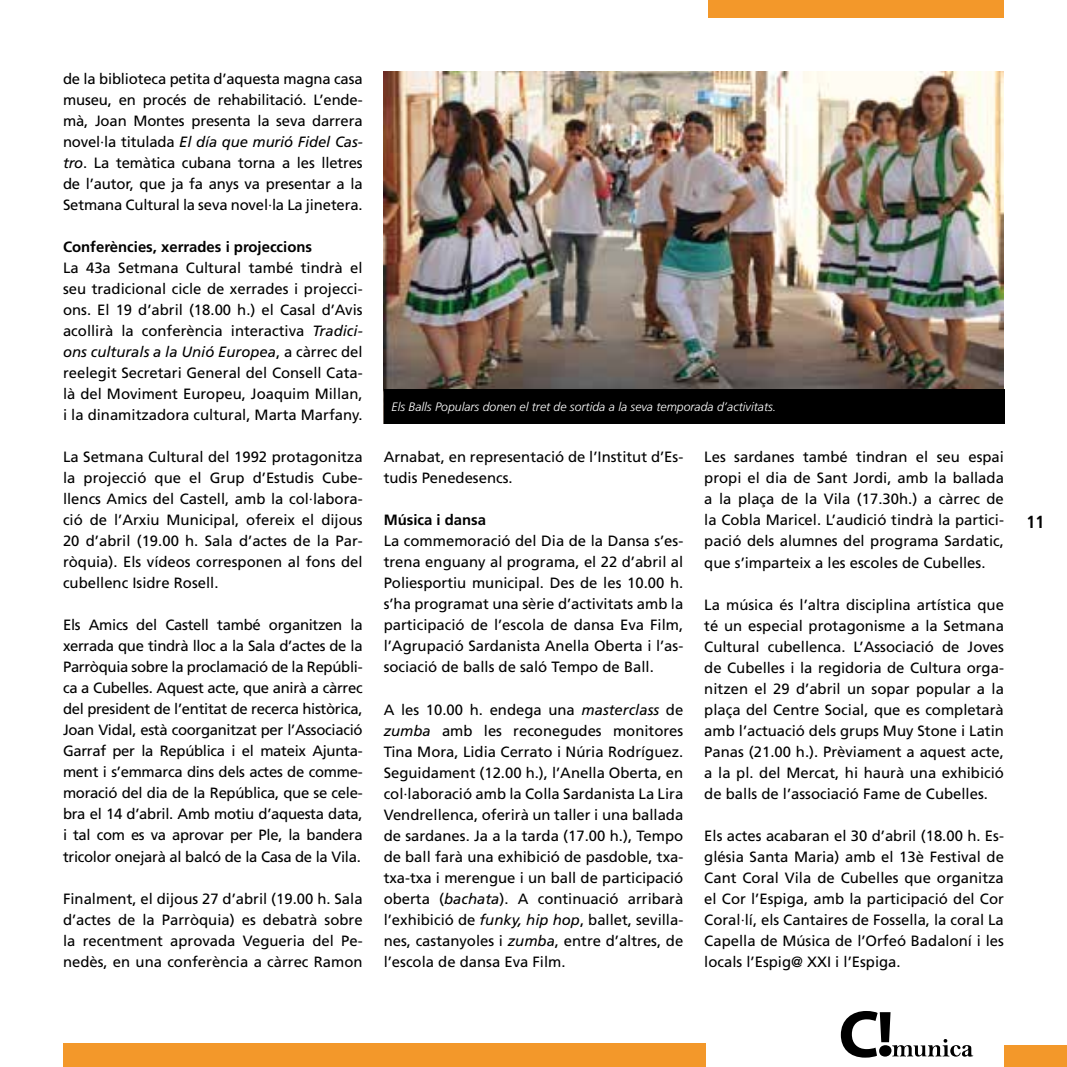
<style>
.page{position:relative;width:1067px;height:1067px;background:#fff}
.page>*{position:absolute;margin:0;border:0;box-sizing:border-box;transform-origin:0 0}
.t1{font:700 condensed 17.5px "Frutiger LT Std";color:#000}
.t2{font:14.88px/21px "Frutiger LT Std";color:#000;text-align:justify}
.t3{font:700 14.88px "Frutiger LT Std";color:#000}
.t4{font:italic 300 12.25px "Frutiger LT Std";color:#fff}
.s1{font-style:italic}
</style>
<div class="page">
<img style="left:384px;top:71px;width:619px;height:318px">
<div style="left:384px;top:389px;width:620px;height:34px;background:#000"></div>
<div style="left:708px;top:0;width:296px;height:18px;background:#f3982a"></div>
<div style="left:63px;top:1043px;width:642px;height:24px;background:#f3982a"></div>
<div style="left:1004px;top:1045px;width:63px;height:22px;background:#f3982a"></div>
<svg style="left:840px;top:1011px;width:133px;height:46px"></svg>
<p class="t2" style="left:63px;top:68px;width:301px">de la biblioteca petita d’aquesta magna casa museu, en procés de rehabilitació. L’ende&shy;mà, Joan Montes presenta la seva darrera novel·la titulada <span class="s1">El día que murió Fidel Cas&shy;tro</span>. La temàtica cubana torna a les lletres de l’autor, que ja fa anys va presentar a la Setmana Cultural la seva novel·la La jinetera.</p>
<p class="t3" style="left:63px;top:238px;width:251px">Conferències, xerrades i projeccions</p>
<p class="t2" style="left:63px;top:257px;width:301px">La 43a Setmana Cultural també tindrà el seu tradicional cicle de xerrades i projecci&shy;ons. El 19 d’abril (18.00 h.) el Casal d’Avis acollirà la conferència interactiva <span class="s1">Tradici&shy;ons culturals a la Unió Europea</span>, a càrrec del reelegit Secretari General del Consell Cata&shy;là del Moviment Europeu, Joaquim Millan, i la dinamitzadora cultural, Marta Marfany.</p>
<p class="t2" style="left:63px;top:446px;width:301px">La Setmana Cultural del 1992 protagonitza la projecció que el Grup d’Estudis Cube&shy;llencs Amics del Castell, amb la col·labora&shy;ció de l’Arxiu Municipal, ofereix el dijous 20 d’abril (19.00 h. Sala d’actes de la Par&shy;ròquia). Els vídeos corresponen al fons del cubellenc Isidre Rosell.</p>
<p class="t2" style="left:63px;top:614px;width:301px">Els Amics del Castell també organitzen la xerrada que tindrà lloc a la Sala d’actes de la Parròquia sobre la proclamació de la Repúbli&shy;ca a Cubelles. Aquest acte, que anirà a càrrec del president de l’entitat de recerca històrica, Joan Vidal, està coorganitzat per l’Associació Garraf per la República i el mateix Ajunta&shy;ment i s’emmarca dins dels actes de comme&shy;moració del dia de la República, que se cele&shy;bra el 14 d’abril. Amb motiu d’aquesta data, i tal com es va aprovar per Ple, la bandera tricolor onejarà al balcó de la Casa de la Vila.</p>
<p class="t2" style="left:63px;top:888px;width:301px">Finalment, el dijous 27 d’abril (19.00 h. Sala d’actes de la Parròquia) es debatrà sobre la recentment aprovada Vegueria del Pe&shy;nedès, en una conferència a càrrec Ramon</p>
<p class="t4" style="left:391px;top:399px;width:386px">Els Balls Populars donen el tret de sortida a la seva temporada d’activitats.</p>
<p class="t2" style="left:384px;top:447px;width:301px">Arnabat, en representació de l’Institut d’Es&shy;tudis Penedesencs.</p>
<p class="t3" style="left:384px;top:511px;width:104px">Música i dansa</p>
<p class="t2" style="left:384px;top:531px;width:301px">La commemoració del Dia de la Dansa s’es&shy;trena enguany al programa, el 22 d’abril al Poliesportiu municipal. Des de les 10.00 h. s’ha programat una sèrie d’activitats amb la participació de l’escola de dansa Eva Film, l’Agrupació Sardanista Anella Oberta i l’as&shy;sociació de balls de saló Tempo de Ball.</p>
<p class="t2" style="left:384px;top:699px;width:301px">A les 10.00 h. endega una <span class="s1">masterclass</span> de <span class="s1">zumba</span> amb les reconegudes monitores Tina Mora, Lidia Cerrato i Núria Rodríguez.<br>Seguidament (12.00 h.), l’Anella Oberta, en col·laboració amb la Colla Sardanista La Lira Vendrellenca, oferirà un taller i una ballada de sardanes. Ja a la tarda (17.00 h.), Tempo de ball farà una exhibició de pasdoble, txa&shy;txa-txa i merengue i un ball de participació oberta (<span class="s1">bachata</span>). A continuació arribarà l’exhibició de <span class="s1">funky, hip hop</span>, ballet, sevilla&shy;nes, castanyoles i <span class="s1">zumba</span>, entre d’altres, de l’escola de dansa Eva Film.</p>
<p class="t2" style="left:704px;top:447px;width:301px">Les sardanes també tindran el seu espai propi el dia de Sant Jordi, amb la ballada a la plaça de la Vila (17.30h.) a càrrec de la Cobla Maricel. L’audició tindrà la partici&shy;pació dels alumnes del programa Sardatic, que s’imparteix a les escoles de Cubelles.</p>
<p class="t2" style="left:704px;top:594px;width:301px">La música és l’altra disciplina artística que té un especial protagonisme a la Setmana Cultural cubellenca. L’Associació de Joves de Cubelles i la regidoria de Cultura orga&shy;nitzen el 29 d’abril un sopar popular a la plaça del Centre Social, que es completarà amb l’actuació dels grups Muy Stone i Latin Panas (21.00 h.). Prèviament a aquest acte, a la pl. del Mercat, hi haurà una exhibició de balls de l’associació Fame de Cubelles.</p>
<p class="t2" style="left:704px;top:825px;width:301px">Els actes acabaran el 30 d’abril (18.00 h. Es&shy;glésia Santa Maria) amb el 13è Festival de Cant Coral Vila de Cubelles que organitza el Cor l’Espiga, amb la participació del Cor Coral·lí, els Cantaires de Fossella, la coral La Capella de Música de l’Orfeó Badaloní i les locals l’Espig@ XXI i l’Espiga.</p>
<p class="t1" style="left:1026px;top:512px;width:20px">11</p>
</div>
